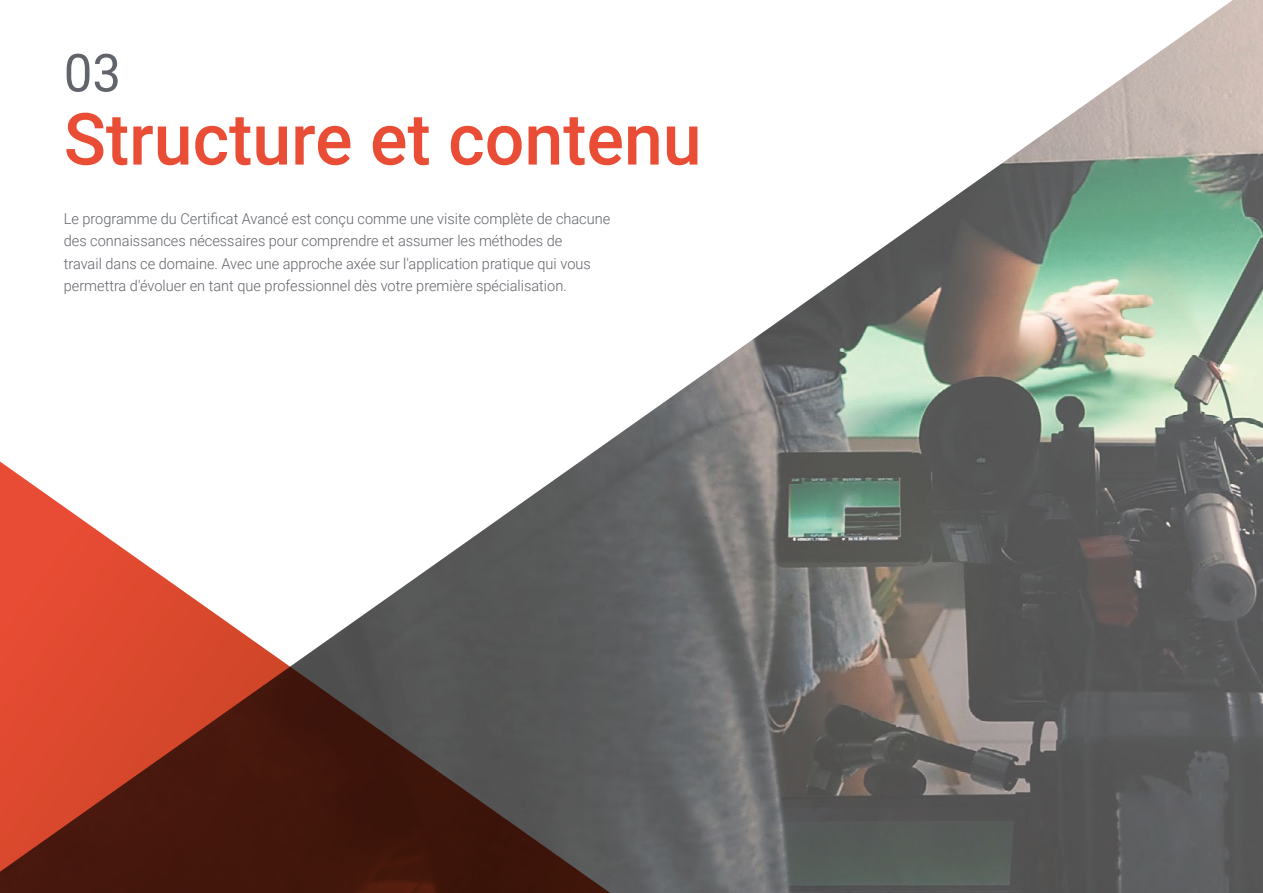
<style>
.page{position:relative;width:1263px;height:893px;background:#fff}
.page>*{position:absolute;margin:0;border:0;box-sizing:border-box;transform-origin:0 0}
.t1{font:500 72px "Roboto";color:#e94d35}
.t2{font:52.5px "Roboto";color:#61646a}
.t3{font:300 15px/22.5px "Roboto";color:#61646a}
</style>
<div class="page">
<img style="left:602px;top:0;width:661px;height:893px">
<svg style="left:0;top:446px;width:640px;height:447px"></svg>
<h2 class="t2" style="left:64px;top:36px;width:59px">03</h2>
<h1 class="t1" style="left:64px;top:89px;width:639px">Structure et contenu</h1>
<p class="t3" style="left:64px;top:207px;width:548px">Le programme du Certificat Avancé est conçu comme une visite complète de chacune des connaissances nécessaires pour comprendre et assumer les méthodes de<br>travail dans ce domaine. Avec une approche axée sur l'application pratique qui vous permettra d'évoluer en tant que professionnel dès votre première spécialisation.</p>
</div>
